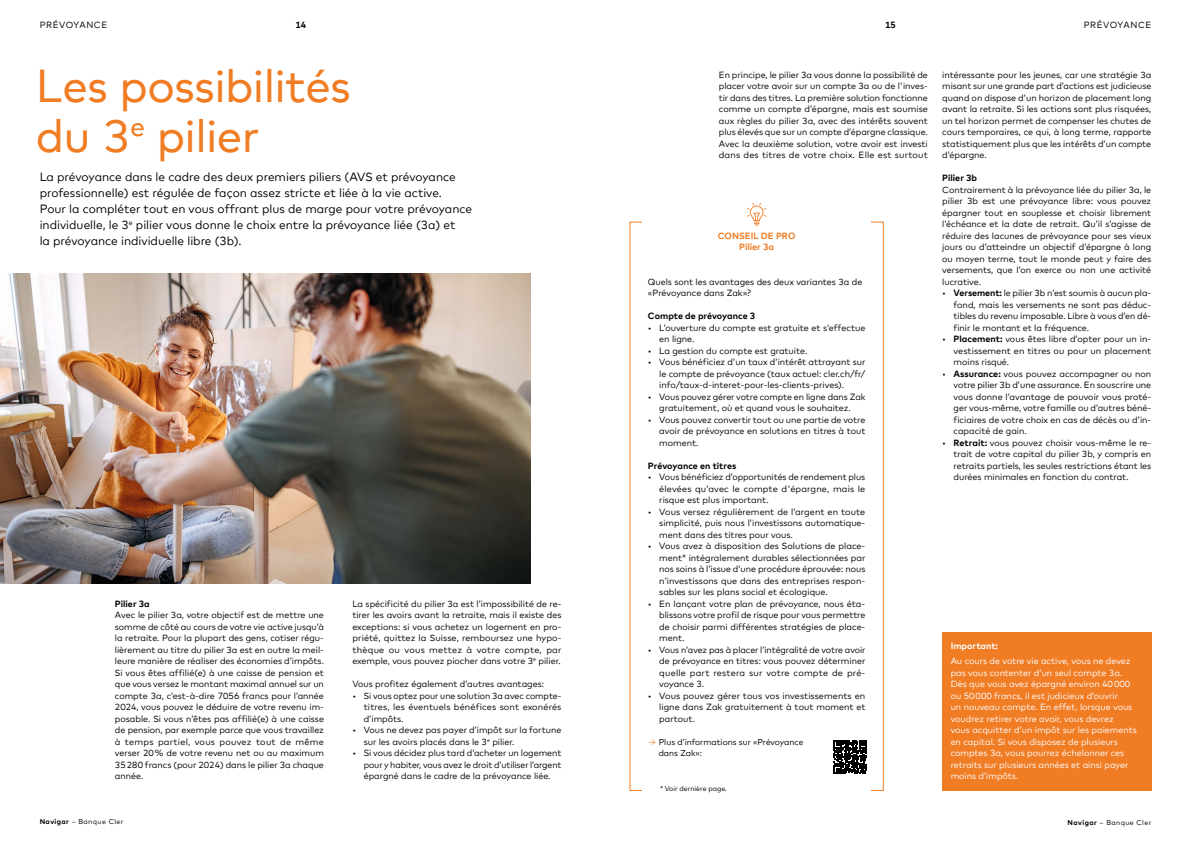
<style>
.page{position:relative;width:1191px;height:842px;background:#fff}
.page>*{position:absolute;margin:0;border:0;box-sizing:border-box;transform-origin:0 0}
.t1{font:46px/50px "Cler Mark Headline";color:#f07c24}
.t2{font:12px/16px "Cler Mark Text";color:#000}
.t3{font:9px/11.5px "Cler Mark Text";color:#000;text-align:justify}
.t4{font:9px/11.5px "Cler Mark Text";color:#fff}
.t5{font:700 9px "Cler Mark Text";color:#000}
.t6{font:9px "Cler Mark Text";letter-spacing:.065em;color:#000}
.t7{font:700 9px/11.5px "Cler Mark Text";letter-spacing:.005em;color:#f07c24;text-align:center}
.t8{font:700 9px "Cler Mark Text";color:#fff}
.t9{font:8.5px/11.5px "Cler Mark Text";color:#000}
.t10{font:7px "Cler Mark Text";letter-spacing:.06em;color:#000}
.t11{font:7px "Cler Mark Text";color:#000}
.s1{font-weight:700}
.s2{color:#f07c24}
</style>
<div class="page">
<svg style="left:747px;top:203px;width:19px;height:23px"></svg>
<div style="left:942px;top:633px;width:209px;height:158px;background:#f07c24"></div>
<img style="left:0;top:273px;width:531px;height:311px">
<svg style="left:833px;top:740px;width:34px;height:33px"></svg>
<p class="t6" style="left:40px;top:18px;width:69px">PRÉVOYANCE</p>
<p class="t6" style="left:1083px;top:18px;width:69px">PRÉVOYANCE</p>
<p class="t5" style="left:295px;top:18px;width:12px">14</p>
<p class="t5" style="left:885px;top:18px;width:12px">15</p>
<h1 class="t1" style="left:36px;top:57px;width:316px">Les possibilités du 3<sup>e</sup> pilier</h1>
<p class="t2" style="left:40px;top:168px;width:434px">La prévoyance dans le cadre des deux premiers piliers (AVS et prévoyance professionnelle) est régulée de façon assez stricte et liée à la vie active.<br>Pour la compléter tout en vous offrant plus de marge pour votre prévoyance individuelle, le 3<sup>e</sup> pilier vous donne le choix entre la prévoyance liée (3a) et<br>la prévoyance individuelle libre (3b).</p>
<p class="t5" style="left:115px;top:597px;width:36px">Pilier 3a</p>
<p class="t3" style="left:115px;top:609px;width:211px">Avec le pilier 3a, votre objectif est de mettre une somme de côté au cours de votre vie active jusqu’à la retraite. Pour la plupart des gens, cotiser régu&shy;lièrement au titre du pilier 3a est en outre la meil&shy;leure manière de réaliser des économies d’impôts.<br>Si vous êtes affilié(e) à une caisse de pension et que vous versez le montant maximal annuel sur un compte 3a, c’est-à-dire 7056 francs pour l’année 2024, vous pouvez le déduire de votre revenu im&shy;posable. Si vous n’êtes pas affilié(e) à une caisse de pension, par exemple parce que vous travaillez à temps partiel, vous pouvez tout de même verser 20% de votre revenu net ou au maximum 35280 francs (pour 2024) dans le pilier 3a chaque année.</p>
<p class="t3" style="left:352px;top:597px;width:211px">La spécificité du pilier 3a est l’impossibilité de re&shy;tirer les avoirs avant la retraite, mais il existe des exceptions: si vous achetez un logement en pro&shy;priété, quittez la Suisse, remboursez une hypo&shy;thèque ou vous mettez à votre compte, par exemple, vous pouvez piocher dans votre 3<sup>e</sup> pilier.</p>
<p class="t3" style="left:352px;top:678px;width:193px">Vous profitez également d’autres avantages:</p>
<p class="t3" style="left:364px;top:689px;width:199px;text-align:left;text-indent:-11px">• Si vous optez pour une solution 3a avec compte&shy;titres, les éventuels bénéfices sont exonérés d’impôts.</p>
<p class="t3" style="left:364px;top:724px;width:199px;text-indent:-11px">• Vous ne devez pas payer d’impôt sur la fortune sur les avoirs placés dans le 3<sup>e</sup> pilier.</p>
<p class="t3" style="left:364px;top:747px;width:199px;text-indent:-11px">• Si vous décidez plus tard d’acheter un logement pour y habiter, vous avez le droit d’utiliser l’argent épargné dans le cadre de la prévoyance liée.</p>
<p class="t10" style="left:40px;top:817px;width:85px"><span class="s1">Navigar</span> – Banque Cler</p>
<p class="t3" style="left:719px;top:68px;width:211px">En principe, le pilier 3a vous donne la possibilité de placer votre avoir sur un compte 3a ou de l'inves&shy;tir dans des titres. La première solution fonctionne comme un compte d’épargne, mais est soumise aux règles du pilier 3a, avec des intérêts souvent plus élevés que sur un compte d’épargne classique.<br>Avec la deuxième solution, votre avoir est investi dans des titres de votre choix. Elle est surtout</p>
<p class="t3" style="left:942px;top:68px;width:210px">intéressante pour les jeunes, car une stratégie 3a misant sur une grande part d’actions est judicieuse quand on dispose d’un horizon de placement long avant la retraite. Si les actions sont plus risquées, un tel horizon permet de compenser les chutes de cours temporaires, ce qui, à long terme, rapporte statistiquement plus que les intérêts d’un compte d’épargne.</p>
<p class="t5" style="left:942px;top:171px;width:36px">Pilier 3b</p>
<p class="t3" style="left:942px;top:183px;width:210px">Contrairement à la prévoyance liée du pilier 3a, le pilier 3b est une prévoyance libre: vous pouvez épargner tout en souplesse et choisir librement l’échéance et la date de retrait. Qu’il s’agisse de réduire des lacunes de prévoyance pour ses vieux jours ou d’atteindre un objectif d’épargne à long ou moyen terme, tout le monde peut y faire des versements, que l’on exerce ou non une activité lucrative.</p>
<p class="t3" style="left:953px;top:287px;width:199px;text-indent:-11px">• <span class="s1">Versement:</span> le pilier 3b n’est soumis à aucun pla&shy;fond, mais les versements ne sont pas déduc&shy;tibles du revenu imposable. Libre à vous d’en dé&shy;finir le montant et la fréquence.</p>
<p class="t3" style="left:953px;top:333px;width:199px;text-indent:-11px">• <span class="s1">Placement:</span> vous êtes libre d’opter pour un in&shy;vestissement en titres ou pour un placement moins risqué.</p>
<p class="t3" style="left:953px;top:367px;width:199px;text-indent:-11px">• <span class="s1">Assurance:</span> vous pouvez accompagner ou non votre pilier 3b d’une assurance. En souscrire une vous donne l’avantage de pouvoir vous proté&shy;ger vous-même, votre famille ou d’autres béné&shy;ficiaires de votre choix en cas de décès ou d’in&shy;capacité de gain.</p>
<p class="t3" style="left:953px;top:436px;width:199px;text-indent:-11px">• <span class="s1">Retrait:</span> vous pouvez choisir vous-même le re&shy;trait de votre capital du pilier 3b, y compris en retraits partiels, les seules restrictions étant les durées minimales en fonction du contrat.</p>
<p class="t7" style="left:718px;top:229px;width:79px">CONSEIL DE PRO<br>Pilier 3a</p>
<p class="t3" style="left:648px;top:275px;width:216px">Quels sont les avantages des deux variantes 3a de «Prévoyance dans Zak»?</p>
<p class="t5" style="left:648px;top:309px;width:109px">Compte de prévoyance 3</p>
<p class="t3" style="left:659px;top:321px;width:207px;text-indent:-11px">• L’ouverture du compte est gratuite et s’effectue en ligne.</p>
<p class="t3" style="left:648px;top:344px;width:161px">• La gestion du compte est gratuite.</p>
<p class="t3" style="left:659px;top:356px;width:208px;text-indent:-11px">• Vous bénéficiez d’un taux d’intérêt attrayant sur le compte de prévoyance (taux actuel: cler.ch/fr/ info/taux-d-interet-pour-les-clients-prives).</p>
<p class="t3" style="left:648px;top:390px;width:219px;text-align:center">• Vous pouvez gérer votre compte en ligne dans Zak gratuitement, où et quand vous le souhaitez.</p>
<p class="t3" style="left:659px;top:413px;width:207px;text-indent:-11px">• Vous pouvez convertir tout ou une partie de votre avoir de prévoyance en solutions en titres à tout moment.</p>
<p class="t5" style="left:648px;top:459px;width:90px">Prévoyance en titres</p>
<p class="t3" style="left:659px;top:471px;width:207px;text-indent:-11px">• Vous bénéficiez d’opportunités de rendement plus élevées qu’avec le compte d'épargne, mais le risque est plus important.</p>
<p class="t3" style="left:659px;top:505px;width:207px;text-indent:-11px">• Vous versez régulièrement de l’argent en toute simplicité, puis nous l’investissons automatique&shy;ment dans des titres pour vous.</p>
<p class="t3" style="left:659px;top:540px;width:208px;text-indent:-11px">• Vous avez à disposition des Solutions de place&shy;ment* intégralement durables sélectionnées par nos soins à l’issue d’une procédure éprouvée: nous n’investissons que dans des entreprises respon&shy;sables sur les plans social et écologique.</p>
<p class="t3" style="left:659px;top:597px;width:208px;text-indent:-11px">• En lançant votre plan de prévoyance, nous éta&shy;blissons votre profil de risque pour vous permettre de choisir parmi différentes stratégies de place&shy;ment.</p>
<p class="t3" style="left:659px;top:643px;width:208px;text-indent:-11px">• Vous n’avez pas à placer l’intégralité de votre avoir de prévoyance en titres: vous pouvez déterminer quelle part restera sur votre compte de pré&shy;voyance 3.</p>
<p class="t3" style="left:659px;top:689px;width:208px;text-indent:-11px">• Vous pouvez gérer tous vos investissements en ligne dans Zak gratuitement à tout moment et partout.</p>
<p class="t9" style="left:658px;top:735px;width:146px;text-indent:-11px"><span class="s2">→</span> Plus d’informations sur «Prévoyance dans Zak»:</p>
<p class="t8" style="left:950px;top:638px;width:49px">Important:</p>
<p class="t4" style="left:950px;top:655px;width:188px">Au cours de votre vie active, vous ne devez pas vous contenter d’un seul compte 3a.<br>Dès que vous avez épargné environ 40000 ou 50000 francs, il est judicieux d’ouvrir<br>un nouveau compte. En effet, lorsque vous voudrez retirer votre avoir, vous devrez<br>vous acquitter d’un impôt sur les paiements en capital. Si vous disposez de plusieurs comptes 3a, vous pourrez échelonner ces retraits sur plusieurs années et ainsi payer moins d’impôts.</p>
<p class="t11" style="left:660px;top:784px;width:68px">* Voir dernière page.</p>
<p class="t10" style="left:1067px;top:817px;width:85px"><span class="s1">Navigar</span> – Banque Cler</p>
</div>
